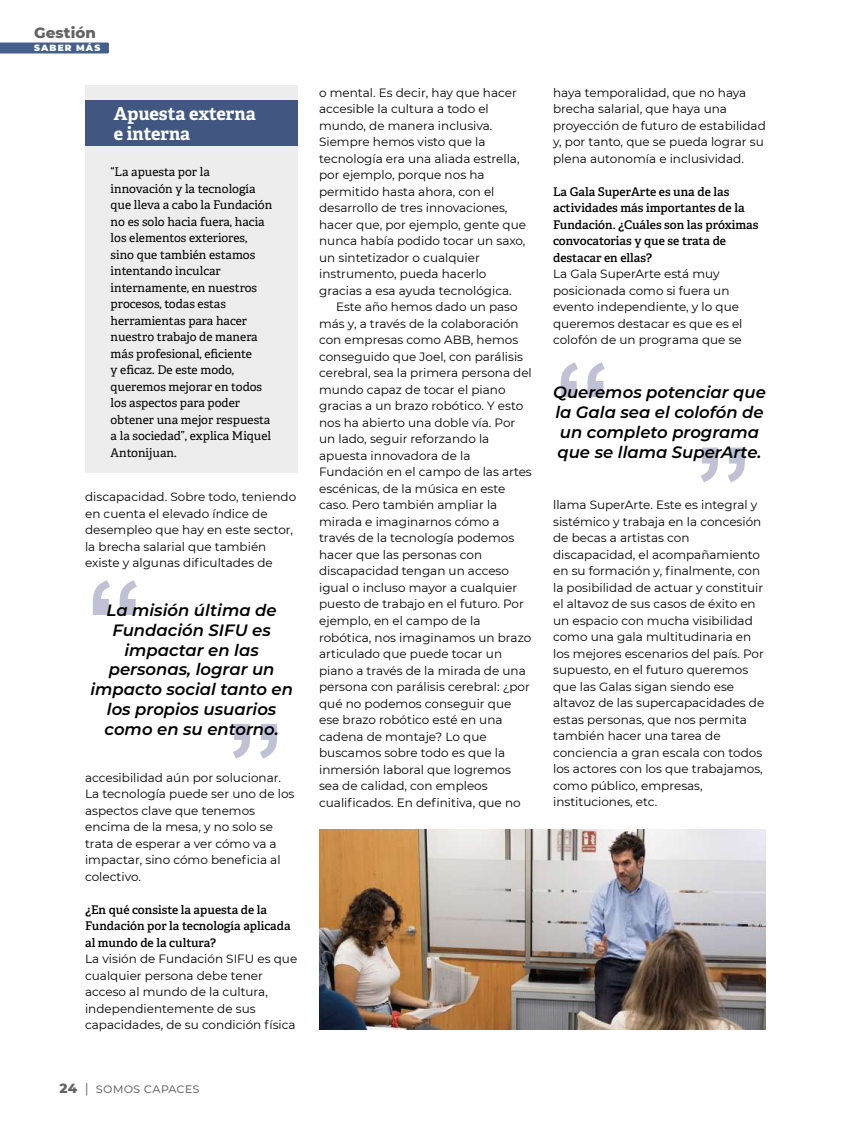
<style>
.page{position:relative;width:851px;height:1127px;background:#fff}
.page>*{position:absolute;margin:0;border:0;box-sizing:border-box;transform-origin:0 0}
.t1{font:700 116.7px "Arial";color:#c1c1d5}
.t2{font:700 18px/19.5px "Adelle";color:#fff}
.t3{font:italic 600 16.5px/19.8px "Montserrat";color:#000;text-align:center}
.t4{font:800 15px "Montserrat";letter-spacing:.01em;color:#646363}
.t5{font:13.5px "Montserrat";color:#646363}
.t6{font:12px/16.5px "Montserrat";color:#000}
.t7{font:12px/16.5px "Adelle";color:#000}
.t8{font:600 12px/16.5px "Adelle";color:#000}
.t9{font:900 9px "Montserrat";letter-spacing:.135em;color:#fff}
.s1{font-weight:800}
</style>
<div class="page">
<svg style="left:0;top:43px;width:109px;height:10px"></svg>
<div style="left:85px;top:85px;width:213px;height:387px;background:#ededed"></div>
<div style="left:85px;top:101px;width:213px;height:45px;background:#415782"></div>
<img style="left:319px;top:829px;width:446px;height:200px">
<p class="t4" style="left:34px;top:22px;width:63px">Gestión</p>
<p class="t9" style="left:34px;top:41px;width:68px">SABER MÁS</p>
<h2 class="t2" style="left:114px;top:104px;width:143px">Apuesta externa e interna</h2>
<p class="t7" style="left:111px;top:164px;width:163px">“La apuesta por la innovación y la tecnología que lleva a cabo la Fundación no es solo hacia fuera, hacia los elementos exteriores, sino que también estamos intentando inculcar internamente, en nuestros procesos, todas estas herramientas para hacer nuestro trabajo de manera más profesional, eficiente<br>y eficaz. De este modo, queremos mejorar en todos los aspectos para poder obtener una mejor respuesta a la sociedad”, explica Miquel<br>Antonijuan.</p>
<p class="t6" style="left:85px;top:488px;width:213px">discapacidad. Sobre todo, teniendo en cuenta el elevado índice de desempleo que hay en este sector, la brecha salarial que también existe y algunas dificultades de</p>
<h1 class="t1" style="left:85px;top:547px;width:60px">“</h1>
<h3 class="t3" style="left:90px;top:600px;width:204px">La misión última de<br>Fundación SIFU es impactar en las personas, lograr un impacto social tanto en los propios usuarios como en su entorno.</h3>
<h1 class="t1" style="left:227px;top:689px;width:60px">”</h1>
<p class="t6" style="left:85px;top:769px;width:211px">accesibilidad aún por solucionar.<br>La tecnología puede ser uno de los aspectos clave que tenemos encima de la mesa, y no solo se trata de esperar a ver cómo va a impactar, sino cómo beneficia al colectivo.</p>
<p class="t8" style="left:85px;top:901px;width:207px">¿En qué consiste la apuesta de la<br>Fundación por la tecnología aplicada al mundo de la cultura?</p>
<p class="t6" style="left:85px;top:950px;width:214px">La visión de Fundación SIFU es que cualquier persona debe tener acceso al mundo de la cultura, independientemente de sus capacidades, de su condición física</p>
<p class="t5" style="left:60px;top:1079px;width:142px"><span class="s1">24</span> | somos capaces</p>
<p class="t6" style="left:319px;top:84px;width:208px">o mental. Es decir, hay que hacer accesible la cultura a todo el mundo, de manera inclusiva.<br>Siempre hemos visto que la tecnología era una aliada estrella, por ejemplo, porque nos ha permitido hasta ahora, con el desarrollo de tres innovaciones, hacer que, por ejemplo, gente que nunca había podido tocar un saxo, un sintetizador o cualquier instrumento, pueda hacerlo gracias a esa ayuda tecnológica.</p>
<p class="t6" style="left:319px;top:298px;width:214px;text-indent:17px">Este año hemos dado un paso más y, a través de la colaboración con empresas como ABB, hemos conseguido que Joel, con parálisis cerebral, sea la primera persona del mundo capaz de tocar el piano gracias a un brazo robótico. Y esto nos ha abierto una doble vía. Por un lado, seguir reforzando la apuesta innovadora de la<br>Fundación en el campo de las artes escénicas, de la música en este caso. Pero también ampliar la mirada e imaginarnos cómo a través de la tecnología podemos hacer que las personas con discapacidad tengan un acceso igual o incluso mayor a cualquier puesto de trabajo en el futuro. Por ejemplo, en el campo de la robótica, nos imaginamos un brazo articulado que puede tocar un piano a través de la mirada de una persona con parálisis cerebral: ¿por qué no podemos conseguir que ese brazo robótico esté en una cadena de montaje? Lo que buscamos sobre todo es que la inmersión laboral que logremos sea de calidad, con empleos cualificados. En definitiva, que no</p>
<p class="t6" style="left:553px;top:84px;width:214px">haya temporalidad, que no haya brecha salarial, que haya una proyección de futuro de estabilidad y, por tanto, que se pueda lograr su plena autonomía e inclusividad.</p>
<p class="t8" style="left:553px;top:183px;width:207px">La Gala SuperArte es una de las actividades más importantes de la<br>Fundación. ¿Cuáles son las próximas convocatorias y que se trata de destacar en ellas?</p>
<p class="t6" style="left:553px;top:265px;width:191px">La Gala SuperArte está muy posicionada como si fuera un evento independiente, y lo que queremos destacar es que es el colofón de un programa que se</p>
<h1 class="t1" style="left:553px;top:329px;width:60px">“</h1>
<h3 class="t3" style="left:553px;top:382px;width:214px;text-align:left">Queremos potenciar que la Gala sea el colofón de un completo programa que se llama SuperArte.</h3>
<h1 class="t1" style="left:694px;top:413px;width:60px">”</h1>
<p class="t6" style="left:553px;top:496px;width:213px">llama SuperArte. Este es integral y sistémico y trabaja en la concesión de becas a artistas con discapacidad, el acompañamiento en su formación y, finalmente, con la posibilidad de actuar y constituir el altavoz de sus casos de éxito en un espacio con mucha visibilidad como una gala multitudinaria en los mejores escenarios del país. Por supuesto, en el futuro queremos que las Galas sigan siendo ese altavoz de las supercapacidades de estas personas, que nos permita también hacer una tarea de conciencia a gran escala con todos los actores con los que trabajamos, como público, empresas, instituciones, etc.</p>
</div>
